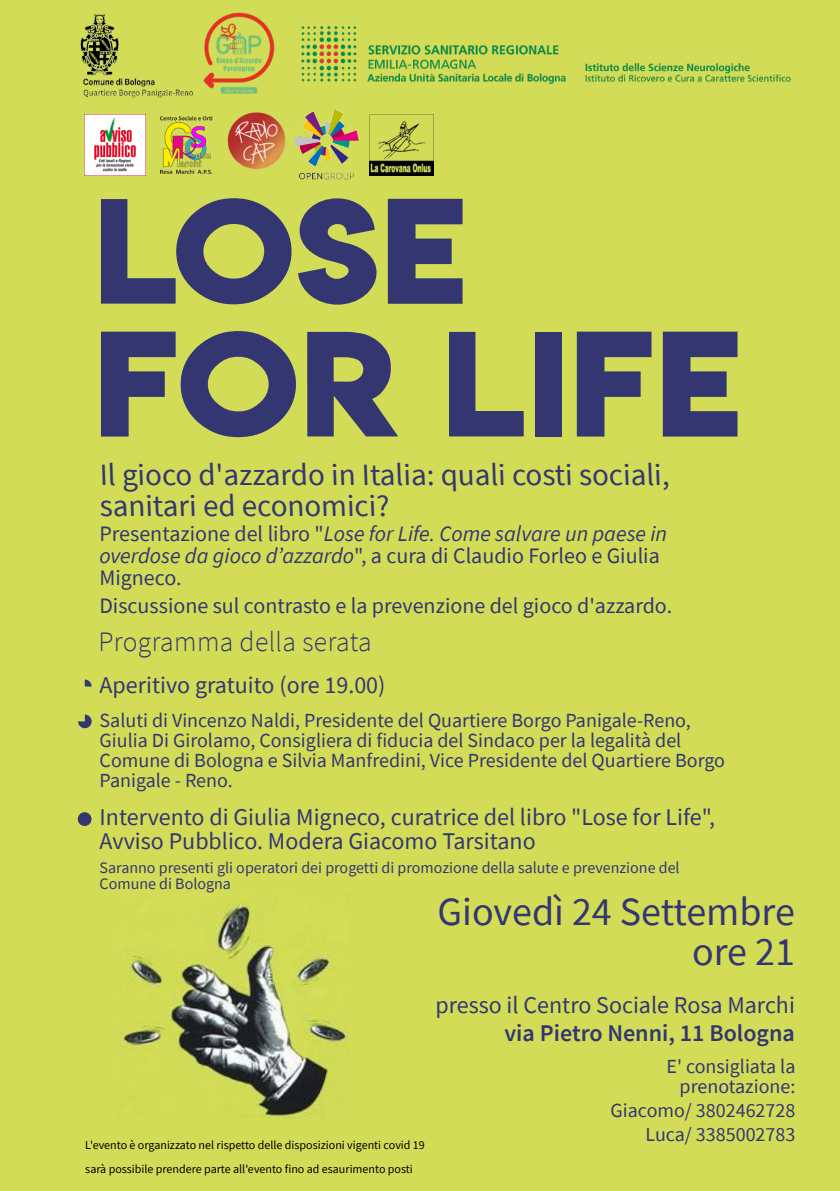
<style>
.page{position:relative;width:840px;height:1191px;background:#d2dc57}
.page>*{position:absolute;margin:0;border:0;box-sizing:border-box;transform-origin:0 0}
.t1{font:132.8px/132.8px "Lemon Milkbold";letter-spacing:.015em;color:#343672;scale:1.04 1}
.t2{font:40px/40px "Source Sans Pro";color:#343672;text-align:right}
.t3{font:31px/31px "Source Sans Pro";color:#343672}
.t4{font:300 28.2px "Source Sans Pro";letter-spacing:.015em;color:#343672}
.t5{font:24px/24px "Source Sans Pro";color:#343672}
.t6{font:600 24px "Source Sans Pro";color:#343672}
.t7{font:22px/22px "Source Sans Pro";color:#343672}
.t8{font:20px/20px "Source Sans Pro";color:#343672;text-align:right}
.t9{font:16px/16px "Source Sans Pro";color:#343672}
.t10{font:12px/24px "Source Sans Pro";color:#000}
.s1{font-style:italic}
</style>
<div class="page">
<img style="left:121px;top:893px;width:229px;height:225px">
<div style="left:78px;top:812px;width:13px;height:14px;background:#343672;border-radius:50%"></div>
<svg style="left:85px;top:679px;width:7px;height:7px"></svg>
<svg style="left:78px;top:715px;width:14px;height:13px"></svg>
<img style="left:80px;top:14px;width:113px;height:84px">
<img style="left:203px;top:12px;width:72px;height:82px">
<img style="left:301px;top:26px;width:490px;height:58px">
<img style="left:371px;top:114px;width:62px;height:61px">
<img style="left:144px;top:114px;width:69px;height:60px">
<img style="left:228px;top:113px;width:54px;height:57px">
<img style="left:282px;top:109px;width:89px;height:71px">
<img style="left:85px;top:115px;width:61px;height:61px">
<h1 class="t1" style="left:94px;top:185px;width:622px">LOSE<br>FOR LIFE</h1>
<h3 class="t3" style="left:100px;top:461px;width:572px">Il gioco d'azzardo in Italia: quali costi sociali, sanitari ed economici?</h3>
<p class="t7" style="left:99px;top:524px;width:569px">Presentazione del libro "<span class="s1">Lose for Life. Come salvare un paese in overdose da gioco d’azzardo</span>", a cura di Claudio Forleo e Giulia<br>Migneco.</p>
<p class="t7" style="left:99px;top:596px;width:574px">Discussione sul contrasto e la prevenzione del gioco d'azzardo.</p>
<h3 class="t4" style="left:98px;top:630px;width:275px">Programma della serata</h3>
<p class="t5" style="left:100px;top:675px;width:287px">Aperitivo gratuito (ore 19.00)</p>
<p class="t8" style="left:100px;top:712px;width:627px;text-align:left">Saluti di Vincenzo Naldi, Presidente del Quartiere Borgo Panigale-Reno, Giulia Di Girolamo, Consigliera di fiducia del Sindaco per la legalità del Comune di Bologna e Silvia Manfredini, Vice Presidente del Quartiere Borgo Panigale - Reno.</p>
<p class="t5" style="left:100px;top:807px;width:617px">Intervento di Giulia Migneco, curatrice del libro "Lose for Life",<br>Avviso Pubblico. Modera Giacomo Tarsitano</p>
<p class="t9" style="left:100px;top:861px;width:581px">Saranno presenti gli operatori dei progetti di promozione della salute e prevenzione del<br>Comune di Bologna</p>
<h2 class="t2" style="left:437px;top:895px;width:359px">Giovedì 24 Settembre ore 21</h2>
<p class="t5" style="left:435px;top:995px;width:361px">presso il Centro Sociale Rosa Marchi</p>
<p class="t6" style="left:504px;top:1023px;width:292px">via Pietro Nenni, 11 Bologna</p>
<p class="t10" style="left:85px;top:1134px;width:341px">L'evento è organizzato nel rispetto delle disposizioni vigenti covid 19 sarà possibile prendere parte all'evento fino ad esaurimento posti</p>
<p class="t8" style="left:666px;top:1058px;width:130px">E' consigliata la prenotazione:</p>
<p class="t8" style="left:610px;top:1100px;width:186px;line-height:24px">Giacomo/ 3802462728<br>Luca/ 3385002783</p>
</div>
